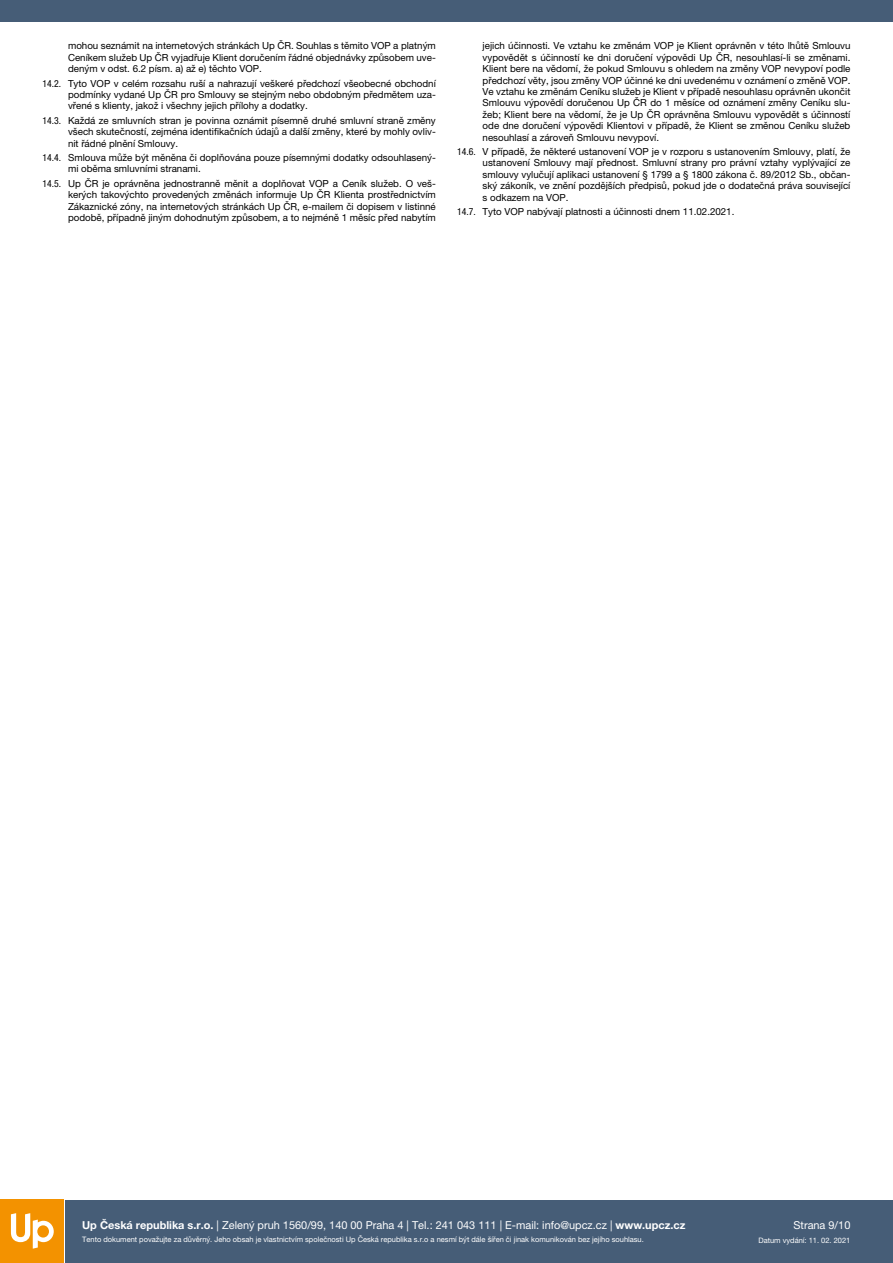
<style>
.page{position:relative;width:893px;height:1263px;background:#fff}
.page>*{position:absolute;margin:0;border:0;box-sizing:border-box;transform-origin:0 0}
.t1{font:10.95px "Helvetica Neue LT Pro";color:#fff}
.t2{font:9.75px/11.4px "Helvetica Neue LT Pro";color:#000;text-align:justify}
.t3{font:7.5px "Helvetica Neue LT Pro";color:#fff}
.s1{font-stretch:condensed}
.s2{font-weight:700}
</style>
<div class="page">
<div style="left:0;top:0;width:893px;height:21px;background:#465d77"></div>
<div style="left:65px;top:1200px;width:828px;height:63px;background:#465d77"></div>
<div style="left:0;top:1200px;width:63px;height:63px;background:#f39200"></div>
<svg style="left:11px;top:1213px;width:43px;height:36px"></svg>
<p class="t2" style="left:68px;top:40px;width:369px">mohou seznámit na internetových stránkách Up ČR. Souhlas s těmito VOP a platným Ceníkem služeb Up ČR vyjadřuje Klient doručením řádné objednávky způsobem uve&shy;deným v odst. 6.2 písm. a) až e) těchto VOP.</p>
<p class="t2" style="left:68px;top:77px;width:369px;text-indent:-26px"><span class="s1">14.2.</span> Tyto VOP v celém rozsahu ruší a nahrazují veškeré předchozí všeobecné obchodní podmínky vydané Up ČR pro Smlouvy se stejným nebo obdobným předmětem uza&shy;vřené s klienty, jakož i všechny jejich přílohy a dodatky.</p>
<p class="t2" style="left:68px;top:115px;width:369px;text-indent:-26px"><span class="s1">14.3.</span> Každá ze smluvních stran je povinna oznámit písemně druhé smluvní straně změny všech skutečností, zejména identifikačních údajů a další změny, které by mohly ovliv&shy;nit řádné plnění Smlouvy.</p>
<p class="t2" style="left:68px;top:152px;width:369px;text-indent:-26px"><span class="s1">14.4.</span> Smlouva může být měněna či doplňována pouze písemnými dodatky odsouhlasený&shy;mi oběma smluvními stranami.</p>
<p class="t2" style="left:68px;top:177px;width:369px;text-indent:-26px"><span class="s1">14.5.</span> Up ČR je oprávněna jednostranně měnit a doplňovat VOP a Ceník služeb. O veš&shy;kerých takovýchto provedených změnách informuje Up ČR Klienta prostřednictvím Zákaznické zóny, na internetových stránkách Up ČR, e-mailem či dopisem v listinné podobě, případně jiným dohodnutým způsobem, a to nejméně 1 měsíc před nabytím</p>
<p class="t2" style="left:483px;top:40px;width:369px">jejich účinnosti. Ve vztahu ke změnám VOP je Klient oprávněn v této lhůtě Smlouvu vypovědět s účinností ke dni doručení výpovědi Up ČR, nesouhlasí-li se změnami.<br>Klient bere na vědomí, že pokud Smlouvu s ohledem na změny VOP nevypoví podle předchozí věty, jsou změny VOP účinné ke dni uvedenému v oznámení o změně VOP.<br>Ve vztahu ke změnám Ceníku služeb je Klient v případě nesouhlasu oprávněn ukončit Smlouvu výpovědí doručenou Up ČR do 1 měsíce od oznámení změny Ceníku slu&shy;žeb; Klient bere na vědomí, že je Up ČR oprávněna Smlouvu vypovědět s účinností ode dne doručení výpovědi Klientovi v případě, že Klient se změnou Ceníku služeb nesouhlasí a zároveň Smlouvu nevypoví.</p>
<p class="t2" style="left:483px;top:146px;width:369px;text-indent:-26px"><span class="s1">14.6.</span> V případě, že některé ustanovení VOP je v rozporu s ustanovením Smlouvy, platí, že ustanovení Smlouvy mají přednost. Smluvní strany pro právní vztahy vyplývající ze smlouvy vylučují aplikaci ustanovení § 1799 a § 1800 zákona č. 89/2012 Sb., občan&shy;ský zákoník, ve znění pozdějších předpisů, pokud jde o dodatečná práva související s odkazem na VOP.</p>
<p class="t2" style="left:457px;top:206px;width:279px"><span class="s1">14.7.</span> Tyto VOP nabývají platnosti a účinnosti dnem 11.02.2021.</p>
<p class="t1" style="left:82px;top:1219px;width:605px"><span class="s2">Up Česká republika s.r.o.</span> | Zelený pruh 1560/99, 140 00 Praha 4 | Tel.: 241 043 111 | E-mail: info@upcz.cz | <span class="s2">www.upcz.cz</span></p>
<p class="t3" style="left:82px;top:1235px;width:563px">Tento dokument považujte za důvěrný. Jeho obsah je vlastnictvím společnosti Up Česká republika s.r.o a nesmí být dále šířen či jinak komunikován bez jejího souhlasu.</p>
<p class="t3" style="left:758px;top:1235px;width:94px">Datum vydání: 11. 02. 2021</p>
<p class="t1" style="left:793px;top:1218px;width:58px">Strana 9/10</p>
</div>
